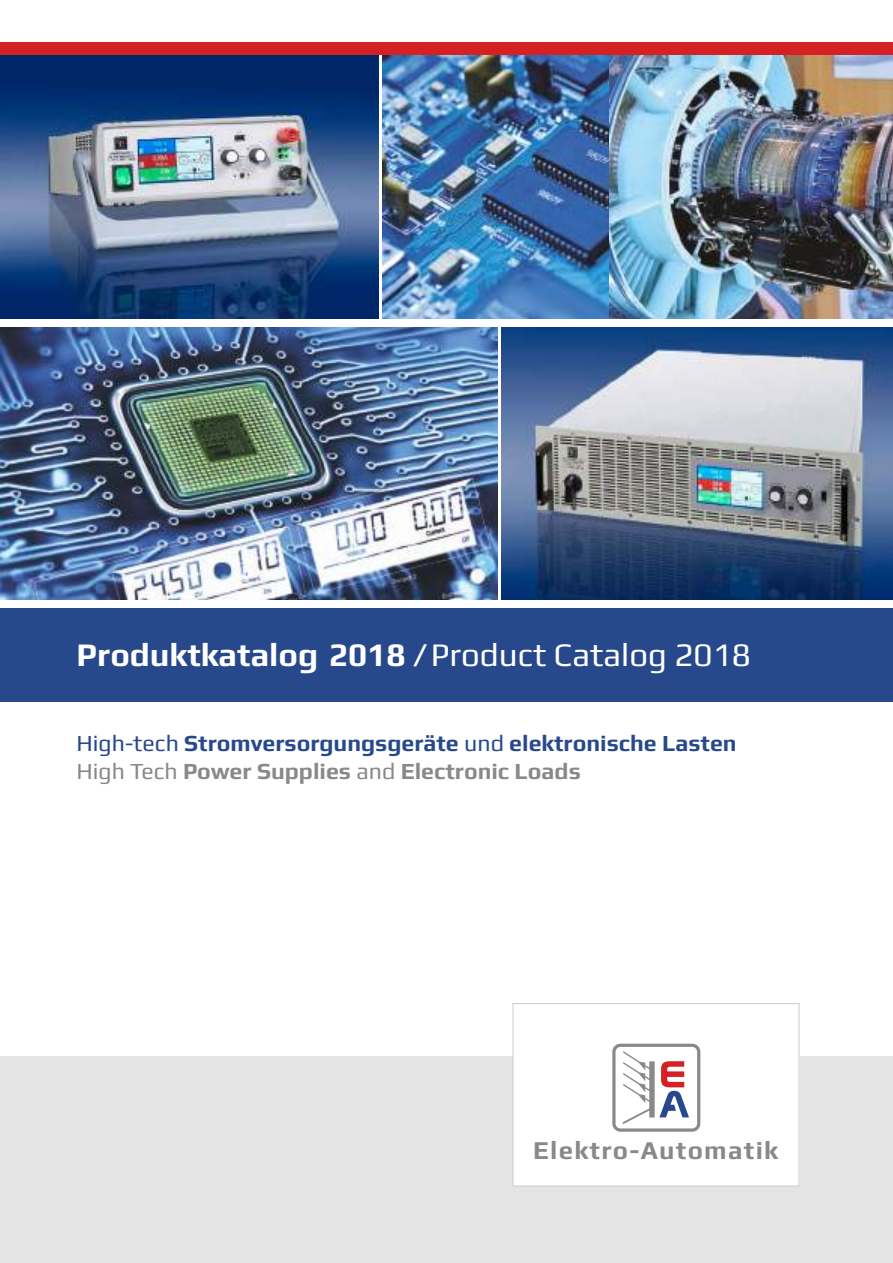
<style>
.page{position:relative;width:893px;height:1263px;background:#fff}
.page>*{position:absolute;margin:0;border:0;box-sizing:border-box;transform-origin:0 0}
.t1{font:700 33px "Play";color:#fff}
.t2{font:700 25.8px "Play";letter-spacing:.05em;color:#8a8989}
.t3{font:700 23.1px/27.8px "Play";color:#27498b}
.s1{font-weight:400}
.s2{font-weight:400;color:#8a8989}
.s3{color:#8a8989}
</style>
<div class="page">
<img style="left:0;top:327px;width:497px;height:273px">
<img style="left:502px;top:327px;width:391px;height:273px">
<img style="left:0;top:55px;width:378px;height:264px">
<img style="left:383px;top:55px;width:510px;height:264px">
<div style="left:0;top:608px;width:893px;height:94px;background:#27498b"></div>
<div style="left:0;top:1057px;width:893px;height:206px;background:#e4e4e4"></div>
<div style="left:513px;top:1003px;width:286px;height:183px;background:#fff"></div>
<div style="left:612px;top:1044px;width:88px;height:88px;border:3px solid #8a8989;border-radius:7px"></div>
<svg style="left:623px;top:1051px;width:66px;height:73px"></svg>
<div style="left:513px;top:1003px;width:286px;height:183px;border:1px solid #c8ccce"></div>
<div style="left:0;top:43px;width:893px;height:12px;background:#d32124"></div>
<h1 class="t1" style="left:77px;top:635px;width:676px">Produktkatalog 2018 /<span class="s1">Product Catalog 2018</span></h1>
<p class="t3" style="left:77px;top:729px;width:662px"><span class="s1">High-tech</span> Stromversorgungsgeräte <span class="s1">und</span> elektronische Lasten<br><span class="s2">High Tech</span> <span class="s3">Power Supplies</span> <span class="s2">and</span> <span class="s3">Electronic Loads</span></p>
<p class="t2" style="left:533px;top:1135px;width:246px">Elektro-Automatik</p>
</div>
